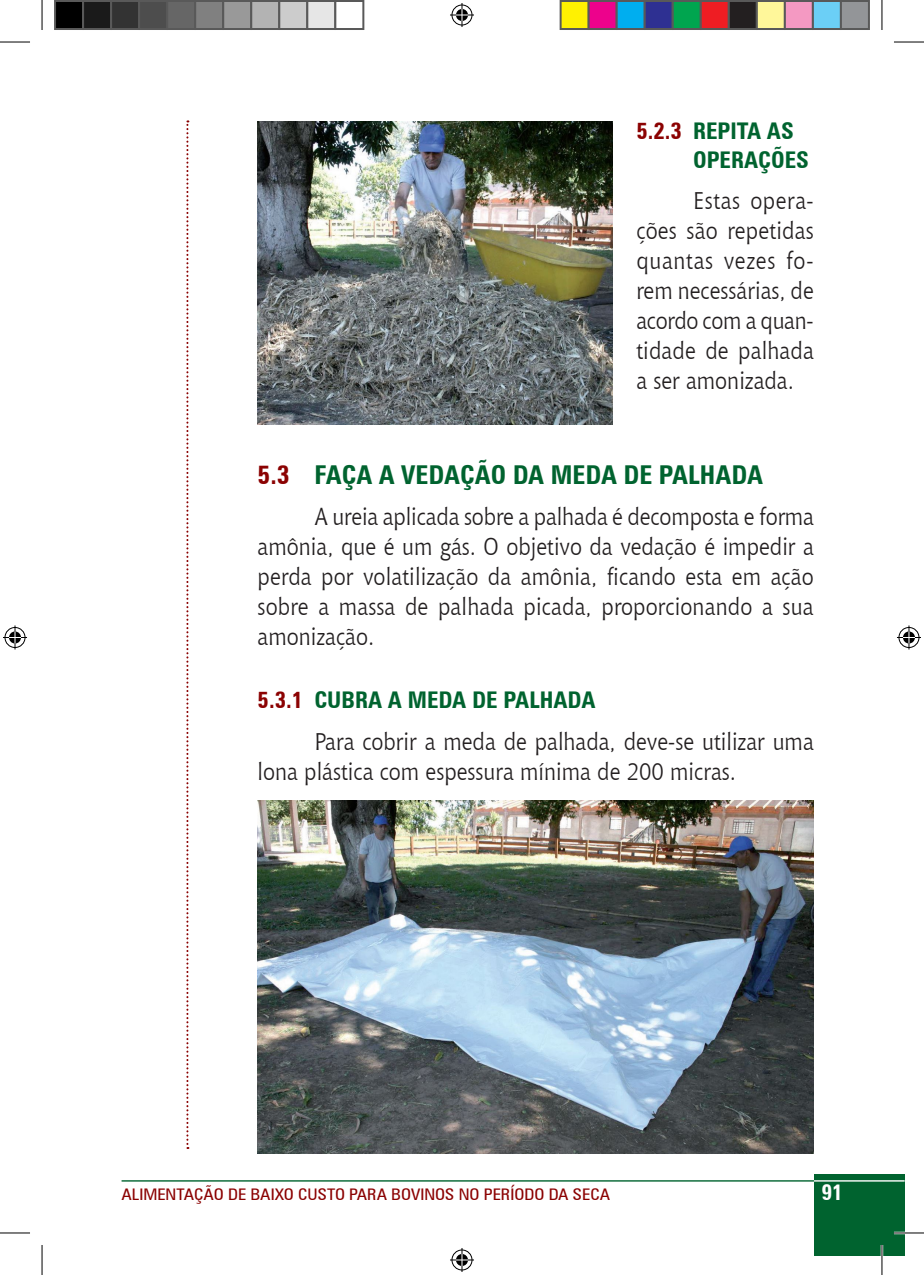
<style>
.page{position:relative;width:924px;height:1275px;background:#fff}
.page>*{position:absolute;margin:0;border:0;box-sizing:border-box;transform-origin:0 0}
.t1{font:700 condensed 26px "Zurich BT";color:#00632f}
.t2{font:24px/30px "Chianti BT";color:#231f20;text-align:justify;scale:.9 1}
.t3{font:700 condensed 23px "Zurich BT";color:#00632f}
.t4{font:700 condensed 23px "Zurich BT";color:#8b0202}
.t5{font:700 condensed 22px "Zurich BT";color:#fff}
.t6{font:condensed 16px "Zurich BT";color:#8b0202;scale:1.1 1}
.s1{color:#8b0202}
.s2{color:#00632f}
</style>
<div class="page">
<svg style="left:186px;top:120px;width:2px;height:1029px"></svg>
<hr style="left:121px;top:1180px;width:692px;height:1px;background:#00632f">
<div style="left:813px;top:1174px;width:91px;height:81px;background:#00632f"></div>
<hr style="left:813px;top:1180px;width:91px;height:1px;background:#fff">
<img style="left:257px;top:121px;width:355px;height:303px">
<img style="left:257px;top:801px;width:556px;height:352px">
<hr style="left:893px;top:1231px;width:30px;height:3px;background:#fff">
<hr style="left:880px;top:1245px;width:2px;height:30px;background:#fff">
<hr style="left:0;top:42px;width:30px;height:1px;background:#000">
<hr style="left:893px;top:42px;width:30px;height:1px;background:#000">
<hr style="left:0;top:1232px;width:30px;height:1px;background:#000">
<hr style="left:893px;top:1232px;width:30px;height:1px;background:#000">
<hr style="left:42px;top:0;width:1px;height:30px;background:#000">
<hr style="left:42px;top:1245px;width:1px;height:30px;background:#000">
<hr style="left:881px;top:0;width:1px;height:30px;background:#000">
<hr style="left:881px;top:1245px;width:1px;height:30px;background:#000">
<svg style="left:450px;top:3px;width:24px;height:24px"></svg>
<svg style="left:450px;top:1248px;width:24px;height:24px"></svg>
<svg style="left:3px;top:625px;width:24px;height:24px"></svg>
<svg style="left:897px;top:625px;width:23px;height:24px"></svg>
<div style="left:55px;top:1px;width:28px;height:28px;background:#000"></div>
<div style="left:54px;top:0;width:30px;height:30px;border:2px solid #595959"></div>
<div style="left:83px;top:1px;width:28px;height:28px;background:#1a1a1a"></div>
<div style="left:82px;top:0;width:30px;height:30px;border:2px solid #595959"></div>
<div style="left:111px;top:1px;width:28px;height:28px;background:#333"></div>
<div style="left:110px;top:0;width:30px;height:30px;border:2px solid #595959"></div>
<div style="left:139px;top:1px;width:28px;height:28px;background:#4d4d4d"></div>
<div style="left:138px;top:0;width:30px;height:30px;border:2px solid #595959"></div>
<div style="left:167px;top:1px;width:28px;height:28px;background:#666"></div>
<div style="left:166px;top:0;width:30px;height:30px;border:2px solid #595959"></div>
<div style="left:195px;top:1px;width:28px;height:28px;background:#808080"></div>
<div style="left:194px;top:0;width:30px;height:30px;border:2px solid #595959"></div>
<div style="left:223px;top:1px;width:28px;height:28px;background:#999"></div>
<div style="left:222px;top:0;width:30px;height:30px;border:2px solid #595959"></div>
<div style="left:251px;top:1px;width:28px;height:28px;background:#b3b3b3"></div>
<div style="left:250px;top:0;width:30px;height:30px;border:2px solid #595959"></div>
<div style="left:279px;top:1px;width:28px;height:28px;background:#ccc"></div>
<div style="left:278px;top:0;width:30px;height:30px;border:2px solid #595959"></div>
<div style="left:307px;top:1px;width:28px;height:28px;background:#e6e6e6"></div>
<div style="left:306px;top:0;width:30px;height:30px;border:2px solid #595959"></div>
<div style="left:334px;top:0;width:30px;height:30px;border:2px solid #595959"></div>
<div style="left:560px;top:1px;width:28px;height:28px;background:#fff101"></div>
<div style="left:559px;top:0;width:30px;height:30px;border:2px solid #595959"></div>
<div style="left:588px;top:1px;width:28px;height:28px;background:#ed028c"></div>
<div style="left:587px;top:0;width:30px;height:30px;border:2px solid #595959"></div>
<div style="left:616px;top:1px;width:28px;height:28px;background:#00aeef"></div>
<div style="left:615px;top:0;width:30px;height:30px;border:2px solid #595959"></div>
<div style="left:644px;top:1px;width:28px;height:28px;background:#2e3092"></div>
<div style="left:643px;top:0;width:30px;height:30px;border:2px solid #595959"></div>
<div style="left:672px;top:1px;width:28px;height:28px;background:#00a54f"></div>
<div style="left:671px;top:0;width:30px;height:30px;border:2px solid #595959"></div>
<div style="left:700px;top:1px;width:28px;height:28px;background:#ee1d23"></div>
<div style="left:699px;top:0;width:30px;height:30px;border:2px solid #595959"></div>
<div style="left:728px;top:1px;width:28px;height:28px;background:#231f20"></div>
<div style="left:727px;top:0;width:30px;height:30px;border:2px solid #595959"></div>
<div style="left:756px;top:1px;width:28px;height:28px;background:#fff79a"></div>
<div style="left:755px;top:0;width:30px;height:30px;border:2px solid #595959"></div>
<div style="left:784px;top:1px;width:28px;height:28px;background:#f499c2"></div>
<div style="left:783px;top:0;width:30px;height:30px;border:2px solid #595959"></div>
<div style="left:812px;top:1px;width:28px;height:28px;background:#6bcff6"></div>
<div style="left:811px;top:0;width:30px;height:30px;border:2px solid #595959"></div>
<div style="left:840px;top:1px;width:28px;height:28px;background:#939598"></div>
<div style="left:839px;top:0;width:30px;height:30px;border:2px solid #595959"></div>
<p class="t3" style="left:636px;top:117px;width:82px"><span class="s1">5.2.3</span> REPITA</p>
<p class="t3" style="left:766px;top:117px;width:14px">AS</p>
<p class="t3" style="left:692px;top:145px;width:14px">OPERAÇ</p>
<p class="t3" style="left:770px;top:145px;width:26px">ÕES</p>
<p class="t2" style="left:636px;top:185px;width:199px;text-indent:57px">Estas opera&shy;ções são repetidas quantas vezes fo&shy;rem necessárias, de acordo com a quan&shy;tidade de palhada a ser amonizada.</p>
<p class="t1" style="left:257px;top:459px;width:85px"><span class="s1">5.3</span> FAÇA</p>
<p class="t1" style="left:378px;top:459px;width:39px">A VEDAÇÃO</p>
<p class="t1" style="left:512px;top:459px;width:56px">DA MEDA</p>
<p class="t1" style="left:623px;top:459px;width:109px">DEPALHADA</p>
<p class="t2" style="left:257px;top:501px;width:619px;text-indent:57px">A ureia aplicada sobre a palhada é decomposta e forma amônia, que é um gás. O objetivo da vedação é impedir a perda por volatilização da amônia, ficando esta em ação sobre a massa de palhada picada, proporcionando a sua amonização.</p>
<p class="t4" style="left:257px;top:686px;width:84px">5.3.1 <span class="s2">CUBRA</span></p>
<p class="t3" style="left:388px;top:686px;width:36px">A MEDA</p>
<p class="t3" style="left:472px;top:686px;width:97px">DEPALHADA</p>
<p class="t2" style="left:257px;top:725px;width:619px;text-indent:57px">Para cobrir a meda de palhada, deve-se utilizar uma lona plástica com espessura mínima de 200 micras.</p>
<p class="t6" style="left:121px;top:1184px;width:445px">ALIMENTAÇÃO DE BAIXO CUSTO PARA BOVINOS NO PERÍODO DA SECA</p>
<p class="t5" style="left:821px;top:1179px;width:23px">91</p>
</div>
